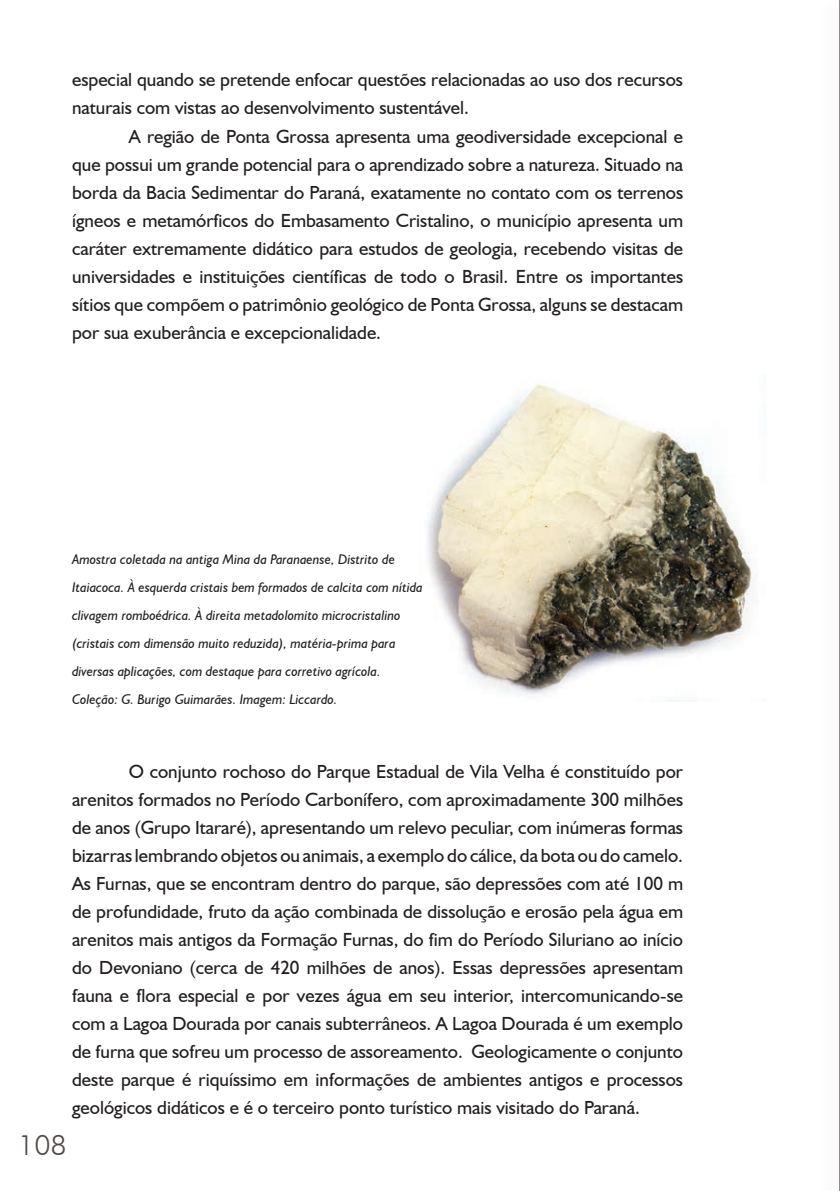
<style>
.page{position:relative;width:840px;height:1191px;background:#fff}
.page>*{position:absolute;margin:0;border:0;box-sizing:border-box;transform-origin:0 0}
.t1{font:300 28px "Futura BT";color:#524a47}
.t2{font:19px/28px "Humanist 521 BT";color:#231f20;text-align:justify}
.t3{font:italic 14px/28px "Humanist 521 BT";color:#231f20}
</style>
<div class="page">
<hr style="left:839px;top:0;width:1px;height:1191px;background:#231f20">
<img style="left:427px;top:384px;width:327px;height:313px">
<p class="t2" style="left:72px;top:66px;width:612px">especial quando se pretende enfocar questões relacionadas ao uso dos recursos naturais com vistas ao desenvolvimento sustentável.</p>
<p class="t2" style="left:72px;top:122px;width:612px;text-indent:57px">A região de Ponta Grossa apresenta uma geodiversidade excepcional e que possui um grande potencial para o aprendizado sobre a natureza. Situado na borda da Bacia Sedimentar do Paraná, exatamente no contato com os terrenos ígneos e metamórficos do Embasamento Cristalino, o município apresenta um caráter extremamente didático para estudos de geologia, recebendo visitas de universidades e instituições científicas de todo o Brasil. Entre os importantes sítios que compõem o patrimônio geológico de Ponta Grossa, alguns se destacam por sua exuberância e excepcionalidade.</p>
<p class="t3" style="left:72px;top:544px;width:352px">Amostra coletada na antiga Mina da Paranaense, Distrito de Itaiacoca. À esquerda cristais bem formados de calcita com nítida clivagem romboédrica. À direita metadolomito microcristalino (cristais com dimensão muito reduzida), matéria-prima para diversas aplicações, com destaque para corretivo agrícola.<br>Coleção: G. Burigo Guimarães. Imagem: Liccardo.</p>
<p class="t2" style="left:72px;top:757px;width:612px;text-indent:57px">O conjunto rochoso do Parque Estadual de Vila Velha é constituído por arenitos formados no Período Carbonífero, com aproximadamente 300 milhões de anos (Grupo Itararé), apresentando um relevo peculiar, com inúmeras formas bizarras lembrando objetos ou animais, a exemplo do cálice, da bota ou do camelo.<br>As Furnas, que se encontram dentro do parque, são depressões com até 100 m de profundidade, fruto da ação combinada de dissolução e erosão pela água em arenitos mais antigos da Formação Furnas, do fim do Período Siluriano ao início do Devoniano (cerca de 420 milhões de anos). Essas depressões apresentam fauna e flora especial e por vezes água em seu interior, intercomunicando-se com a Lagoa Dourada por canais subterrâneos. A Lagoa Dourada é um exemplo de furna que sofreu um processo de assoreamento. Geologicamente o conjunto deste parque é riquíssimo em informações de ambientes antigos e processos geológicos didáticos e é o terceiro ponto turístico mais visitado do Paraná.</p>
<h1 class="t1" style="left:18px;top:1127px;width:50px">108</h1>
</div>
